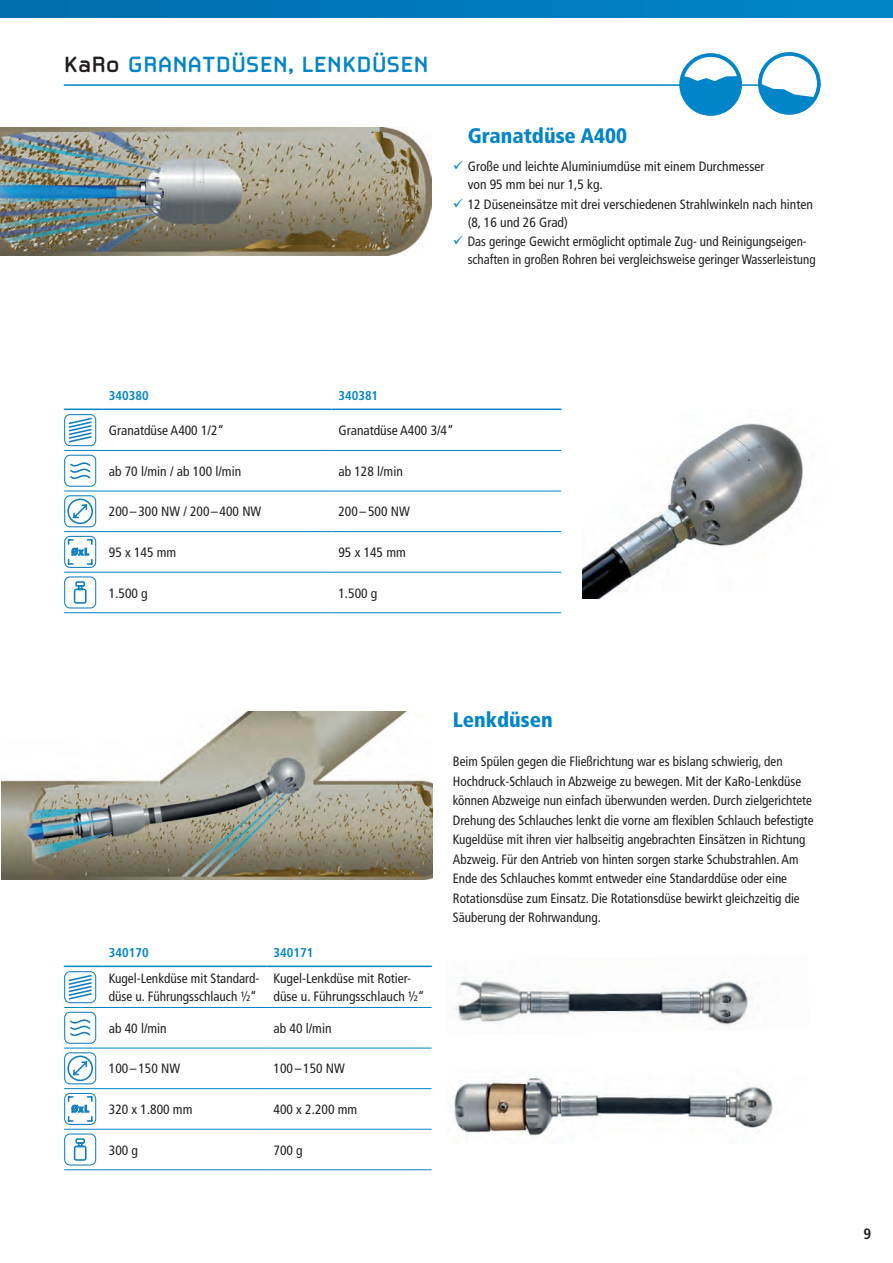
<style>
.page{position:relative;width:893px;height:1263px;background:#fff}
.page>*{position:absolute;margin:0;border:0;box-sizing:border-box;transform-origin:0 0}
.t1{font:700 21.75px "Automate OT";color:#0084ca}
.t2{font:900 condensed 21px "Frutiger LT Std";color:#0084ca}
.t3{font:700 condensed 15px "Frutiger LT Std";color:#231f20}
.t4{font:condensed 13.5px/19.5px "Frutiger LT Std";color:#231f20}
.t5{font:condensed 13.5px/18px "Frutiger LT Std";color:#231f20;scale:.96 1}
.t6{font:700 condensed 12.75px "Frutiger LT Std";color:#0084ca}
.s1{color:#231f20}
.s2{color:#0084ca}
</style>
<div class="page">
<div style="left:0;top:0;width:893px;height:17px;background:linear-gradient(to right,#006cac,#0085cc)"></div>
<hr style="left:64px;top:84px;width:757px;height:2px;background:#0084ca">
<div style="left:679px;top:53px;width:63px;height:63px;border:4px solid #0084ca;border-radius:50%"></div>
<svg style="left:682px;top:76px;width:59px;height:40px"></svg>
<img style="left:583px;top:423px;width:220px;height:175px">
<hr style="left:64px;top:409px;width:38px;height:1px;background:#0084ca">
<hr style="left:102px;top:409px;width:230px;height:1px;background:#0084ca">
<hr style="left:332px;top:409px;width:230px;height:1px;background:#0084ca">
<hr style="left:64px;top:450px;width:38px;height:1px;background:#0084ca">
<hr style="left:102px;top:450px;width:230px;height:1px;background:#0084ca">
<hr style="left:332px;top:450px;width:229px;height:1px;background:#0084ca">
<hr style="left:64px;top:491px;width:38px;height:1px;background:#0084ca">
<hr style="left:102px;top:491px;width:230px;height:1px;background:#0084ca">
<hr style="left:332px;top:491px;width:229px;height:1px;background:#0084ca">
<hr style="left:64px;top:531px;width:38px;height:1px;background:#0084ca">
<hr style="left:102px;top:531px;width:230px;height:1px;background:#0084ca">
<hr style="left:332px;top:531px;width:229px;height:1px;background:#0084ca">
<hr style="left:64px;top:572px;width:38px;height:1px;background:#0084ca">
<hr style="left:102px;top:572px;width:230px;height:1px;background:#0084ca">
<hr style="left:332px;top:572px;width:229px;height:1px;background:#0084ca">
<hr style="left:64px;top:612px;width:38px;height:1px;background:#0084ca">
<hr style="left:102px;top:612px;width:230px;height:1px;background:#0084ca">
<hr style="left:332px;top:612px;width:229px;height:1px;background:#0084ca">
<svg style="left:64px;top:408px;width:498px;height:1px"></svg>
<div style="left:64px;top:414px;width:32px;height:32px;border:1px solid #127ec2;border-radius:5px"></div>
<svg style="left:68px;top:417px;width:24px;height:26px"></svg>
<div style="left:64px;top:455px;width:32px;height:32px;border:1px solid #127ec2;border-radius:5px"></div>
<svg style="left:70px;top:462px;width:21px;height:18px"></svg>
<div style="left:64px;top:495px;width:32px;height:32px;border:1px solid #127ec2;border-radius:5px"></div>
<div style="left:67px;top:498px;width:26px;height:26px;border:2px solid #127ec2;border-radius:50%"></div>
<svg style="left:72px;top:503px;width:17px;height:17px"></svg>
<div style="left:64px;top:536px;width:32px;height:32px;border:1px solid #127ec2;border-radius:5px"></div>
<svg style="left:68px;top:539px;width:25px;height:26px"></svg>
<div style="left:64px;top:576px;width:32px;height:32px;border:1px solid #127ec2;border-radius:5px"></div>
<svg style="left:73px;top:581px;width:14px;height:23px"></svg>
<img style="left:0;top:128px;width:432px;height:128px">
<img style="left:1px;top:711px;width:432px;height:168px">
<hr style="left:64px;top:965px;width:38px;height:2px;background:#0084ca">
<hr style="left:102px;top:965px;width:165px;height:2px;background:#0084ca">
<hr style="left:267px;top:965px;width:165px;height:2px;background:#0084ca">
<hr style="left:64px;top:1007px;width:38px;height:1px;background:#0084ca">
<hr style="left:102px;top:1007px;width:165px;height:1px;background:#0084ca">
<hr style="left:267px;top:1007px;width:165px;height:1px;background:#0084ca">
<hr style="left:64px;top:1048px;width:38px;height:1px;background:#0084ca">
<hr style="left:102px;top:1048px;width:165px;height:1px;background:#0084ca">
<hr style="left:267px;top:1048px;width:165px;height:1px;background:#0084ca">
<hr style="left:64px;top:1088px;width:38px;height:1px;background:#0084ca">
<hr style="left:102px;top:1088px;width:165px;height:1px;background:#0084ca">
<hr style="left:267px;top:1088px;width:165px;height:1px;background:#0084ca">
<hr style="left:64px;top:1129px;width:38px;height:1px;background:#0084ca">
<hr style="left:102px;top:1129px;width:165px;height:1px;background:#0084ca">
<hr style="left:267px;top:1129px;width:165px;height:1px;background:#0084ca">
<hr style="left:64px;top:1169px;width:38px;height:1px;background:#0084ca">
<hr style="left:102px;top:1169px;width:165px;height:1px;background:#0084ca">
<hr style="left:267px;top:1169px;width:165px;height:1px;background:#0084ca">
<svg style="left:64px;top:965px;width:368px;height:1px"></svg>
<div style="left:64px;top:971px;width:32px;height:32px;border:1px solid #127ec2;border-radius:5px"></div>
<svg style="left:68px;top:974px;width:24px;height:26px"></svg>
<div style="left:64px;top:1012px;width:32px;height:32px;border:1px solid #127ec2;border-radius:5px"></div>
<svg style="left:70px;top:1019px;width:21px;height:18px"></svg>
<div style="left:64px;top:1052px;width:32px;height:32px;border:1px solid #127ec2;border-radius:5px"></div>
<div style="left:67px;top:1055px;width:26px;height:26px;border:2px solid #127ec2;border-radius:50%"></div>
<svg style="left:72px;top:1060px;width:17px;height:17px"></svg>
<div style="left:64px;top:1093px;width:32px;height:32px;border:1px solid #127ec2;border-radius:5px"></div>
<svg style="left:68px;top:1096px;width:25px;height:26px"></svg>
<div style="left:64px;top:1133px;width:32px;height:32px;border:1px solid #127ec2;border-radius:5px"></div>
<svg style="left:73px;top:1138px;width:14px;height:23px"></svg>
<img style="left:455px;top:978px;width:298px;height:48px">
<img style="left:454px;top:1077px;width:319px;height:59px">
<div style="left:760px;top:54px;width:59px;height:59px;background:#fff;border-radius:50%"></div>
<div style="left:758px;top:52px;width:63px;height:63px;border:4px solid #0084ca;border-radius:50%"></div>
<svg style="left:760px;top:83px;width:55px;height:32px"></svg>
<h1 class="t1" style="left:64px;top:49px;width:366px"><span class="s1">KaRo</span> GRANATDÜSEN, LENKDÜSEN</h1>
<h2 class="t2" style="left:468px;top:123px;width:161px">Granatdüse A400</h2>
<p class="t4" style="left:468px;top:158px;width:298px;line-height:18px;text-indent:-15px"><span class="s2">✓</span> Große und leichte Aluminiumdüse mit einem Durchmesser von 95 mm bei nur 1,5 kg.</p>
<p class="t4" style="left:468px;top:195px;width:347px;line-height:18px;text-indent:-15px"><span class="s2">✓</span> 12 Düseneinsätze mit drei verschiedenen Strahlwinkeln nach hinten (8, 16 und 26 Grad)</p>
<p class="t5" style="left:468px;top:233px;width:364px;text-indent:-15px"><span class="s2">✓</span> Das geringe Gewicht ermöglicht optimale Zug- und Reinigungseigen&shy;schaften in großen Rohren bei vergleichsweise geringer Wasserleistung</p>
<p class="t6" style="left:109px;top:388px;width:41px">340380</p>
<p class="t6" style="left:338px;top:388px;width:41px">340381</p>
<p class="t4" style="left:109px;top:421px;width:117px">Granatdüse A400 1/2“</p>
<p class="t4" style="left:338px;top:421px;width:117px">Granatdüse A400 3/4“</p>
<p class="t4" style="left:109px;top:461px;width:134px">ab 70 l/min / ab 100 l/min</p>
<p class="t4" style="left:338px;top:461px;width:66px">ab 128 l/min</p>
<p class="t4" style="left:109px;top:502px;width:154px">200 –300 NW / 200–400 NW</p>
<p class="t4" style="left:338px;top:502px;width:73px">200 –500 NW</p>
<p class="t4" style="left:109px;top:543px;width:69px">95 x 145 mm</p>
<p class="t4" style="left:338px;top:543px;width:69px">95 x 145 mm</p>
<p class="t4" style="left:109px;top:583px;width:40px">1.500 g</p>
<p class="t4" style="left:338px;top:583px;width:40px">1.500 g</p>
<p class="t6" style="left:109px;top:945px;width:41px">340170</p>
<p class="t6" style="left:274px;top:945px;width:41px">340171</p>
<p class="t4" style="left:109px;top:970px;width:152px;line-height:18px">Kugel-Lenkdüse mit Standard&shy;düse u. Führungsschlauch ½“</p>
<p class="t4" style="left:274px;top:970px;width:152px;line-height:18px">Kugel-Lenkdüse mit Rotier&shy;düse u. Führungsschlauch ½“</p>
<p class="t4" style="left:109px;top:1018px;width:59px">ab 40 l/min</p>
<p class="t4" style="left:274px;top:1018px;width:59px">ab 40 l/min</p>
<p class="t4" style="left:109px;top:1059px;width:73px">100 –150 NW</p>
<p class="t4" style="left:274px;top:1059px;width:73px">100 –150 NW</p>
<p class="t4" style="left:109px;top:1100px;width:85px">320 x 1.800 mm</p>
<p class="t4" style="left:274px;top:1100px;width:85px">400 x 2.200 mm</p>
<p class="t4" style="left:109px;top:1140px;width:31px">300 g</p>
<p class="t4" style="left:274px;top:1140px;width:31px">700 g</p>
<h2 class="t2" style="left:453px;top:707px;width:101px">Lenkdüsen</h2>
<p class="t4" style="left:453px;top:752px;width:362px">Beim Spülen gegen die Fließrichtung war es bislang schwierig, den Hochdruck-Schlauch in Abzweige zu bewegen. Mit der KaRo-Lenkdüse können Abzweige nun einfach überwunden werden. Durch zielgerichtete Drehung des Schlauches lenkt die vorne am flexiblen Schlauch befestigte Kugeldüse mit ihren vier halbseitig angebrachten Einsätzen in Richtung Abzweig. Für den Antrieb von hinten sorgen starke Schubstrahlen. Am Ende des Schlauches kommt entweder eine Standarddüse oder eine Rotationsdüse zum Einsatz. Die Rotationsdüse bewirkt gleichzeitig die Säuberung der Rohrwandung.</p>
<p class="t3" style="left:864px;top:1225px;width:9px">9</p>
</div>
